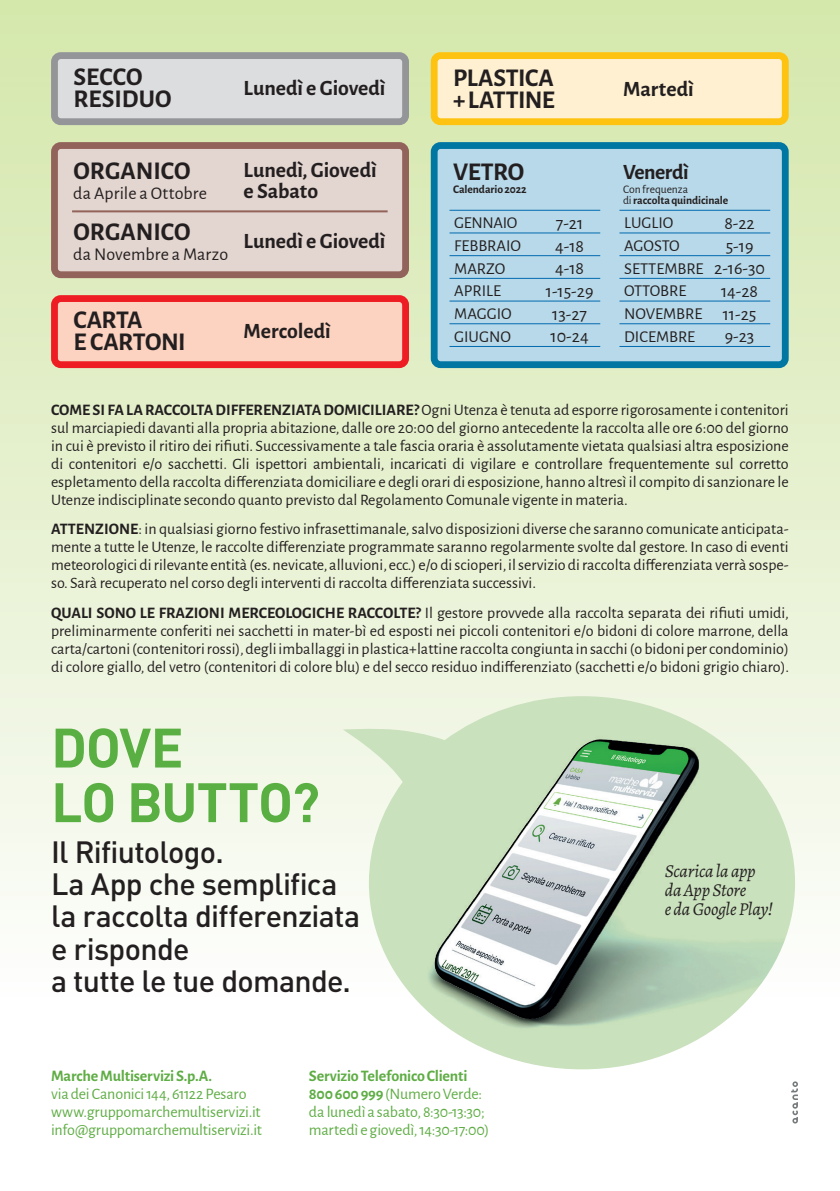
<style>
.page{position:relative;width:840px;height:1191px;background:#fff}
.page>*{position:absolute;margin:0;border:0;box-sizing:border-box;transform-origin:0 0}
.t1{font:700 54.6px/54.6px "DIN Pro";letter-spacing:-.025em;color:#59af41}
.t2{font:500 30.4px/32.2px "DIN Pro";letter-spacing:-.025em;color:#231f20}
.t3{font:700 25.6px/22.2px "Alegreya Sans";letter-spacing:-.005em;color:#231f20}
.t4{font:700 21.8px/20.4px "Alegreya Sans";letter-spacing:-.005em;color:#231f20}
.t5{font:700 21.8px "Alegreya Sans";letter-spacing:-.025em;color:#231f20}
.t6{font:italic 18.2px/19px "Alegreya";letter-spacing:-.01em;color:#231f20}
.t7{font:18px "Alegreya Sans";color:#231f20}
.t8{font:16.6px/22.6px "Alegreya Sans";color:#231f20}
.t9{font:16.6px "Alegreya Sans";letter-spacing:-.02em;color:#231f20}
.t10{font:16px/18px "Alegreya Sans";color:#231f20;text-align:justify}
.t11{font:16px/18px "Alegreya Sans";letter-spacing:-.01em;color:#5fad45}
.t12{font:700 16px "Alegreya Sans";letter-spacing:-.015em;color:#5fad45}
.t13{font:700 11.6px/11.6px "Alegreya Sans";letter-spacing:-.005em;color:#231f20}
.s1{font-weight:400}
.s2{font-size:18px}
.s3{font-weight:700}
</style>
<div class="page">
<div style="left:0;top:0;width:839px;height:1191px;background:linear-gradient(to bottom,#d2e6aa,#fff)"></div>
<div style="left:54px;top:298px;width:351px;height:67px;background:#fcd2c0;border-radius:6px"></div>
<div style="left:51px;top:295px;width:358px;height:73px;border:7px solid #ee1d23;border-radius:6px"></div>
<div style="left:434px;top:56px;width:350px;height:66px;background:#fef0d0;border-radius:6px"></div>
<div style="left:430px;top:52px;width:358px;height:73px;border:7px solid #fec210;border-radius:6px"></div>
<div style="left:54px;top:56px;width:351px;height:66px;background:#dcdddf;border-radius:6px"></div>
<div style="left:51px;top:52px;width:358px;height:73px;border:7px solid #939598;border-radius:6px"></div>
<div style="left:54px;top:145px;width:351px;height:130px;background:#e3d5cf;border-radius:6px"></div>
<div style="left:51px;top:142px;width:358px;height:136px;border:7px solid #92635a;border-radius:6px"></div>
<hr style="left:72px;top:210px;width:315px;height:2px;background:#92635a">
<div style="left:434px;top:145px;width:350px;height:220px;background:#b8d9e9;border-radius:6px"></div>
<div style="left:430px;top:142px;width:358px;height:226px;border:7px solid #0076a3;border-radius:6px"></div>
<hr style="left:449px;top:210px;width:89px;height:1px;background:#016aaf">
<hr style="left:538px;top:210px;width:62px;height:1px;background:#016aaf">
<hr style="left:449px;top:232px;width:89px;height:1px;background:#016aaf">
<hr style="left:538px;top:232px;width:62px;height:1px;background:#016aaf">
<hr style="left:449px;top:255px;width:89px;height:1px;background:#016aaf">
<hr style="left:538px;top:255px;width:62px;height:1px;background:#016aaf">
<hr style="left:449px;top:278px;width:89px;height:1px;background:#016aaf">
<hr style="left:538px;top:278px;width:62px;height:1px;background:#016aaf">
<hr style="left:449px;top:301px;width:89px;height:1px;background:#016aaf">
<hr style="left:538px;top:301px;width:62px;height:1px;background:#016aaf">
<hr style="left:449px;top:323px;width:89px;height:1px;background:#016aaf">
<hr style="left:538px;top:323px;width:62px;height:1px;background:#016aaf">
<hr style="left:449px;top:346px;width:89px;height:1px;background:#016aaf">
<hr style="left:538px;top:346px;width:62px;height:1px;background:#016aaf">
<hr style="left:619px;top:210px;width:89px;height:1px;background:#016aaf">
<hr style="left:708px;top:210px;width:61px;height:1px;background:#016aaf">
<hr style="left:619px;top:232px;width:89px;height:1px;background:#016aaf">
<hr style="left:708px;top:232px;width:61px;height:1px;background:#016aaf">
<hr style="left:619px;top:255px;width:89px;height:1px;background:#016aaf">
<hr style="left:708px;top:255px;width:61px;height:1px;background:#016aaf">
<hr style="left:619px;top:278px;width:89px;height:1px;background:#016aaf">
<hr style="left:708px;top:278px;width:61px;height:1px;background:#016aaf">
<hr style="left:619px;top:301px;width:89px;height:1px;background:#016aaf">
<hr style="left:708px;top:301px;width:61px;height:1px;background:#016aaf">
<hr style="left:619px;top:323px;width:89px;height:1px;background:#016aaf">
<hr style="left:708px;top:323px;width:61px;height:1px;background:#016aaf">
<hr style="left:619px;top:346px;width:89px;height:1px;background:#016aaf">
<hr style="left:708px;top:346px;width:61px;height:1px;background:#016aaf">
<svg style="left:790px;top:1081px;width:7px;height:42px"></svg>
<svg style="left:342px;top:696px;width:36px;height:373px"></svg>
<img style="left:378px;top:696px;width:416px;height:373px">
<img style="left:395px;top:696px;width:320px;height:373px">
<h3 class="t3" style="left:73px;top:64px;width:99px">SECCO<br>RESIDUO</h3>
<h3 class="t4" style="left:243px;top:76px;width:143px">Lunedì e Giovedì</h3>
<h3 class="t3" style="left:73px;top:158px;width:119px">ORGANICO</h3>
<p class="t7" style="left:73px;top:181px;width:135px">da Aprile a Ottobre</p>
<h3 class="t3" style="left:73px;top:218px;width:119px">ORGANICO</h3>
<p class="t7" style="left:73px;top:242px;width:156px">da Novembre a Marzo</p>
<h3 class="t4" style="left:243px;top:159px;width:134px">Lunedì, Giovedì e Sabato</h3>
<h3 class="t4" style="left:243px;top:230px;width:143px">Lunedì e Giovedì</h3>
<h3 class="t3" style="left:73px;top:307px;width:113px">CARTA<br>E CARTONI</h3>
<h3 class="t4" style="left:243px;top:319px;width:89px">Mercoledì</h3>
<h3 class="t3" style="left:452px;top:65px;width:103px">PLASTICA + LATTINE</h3>
<h3 class="t4" style="left:623px;top:77px;width:72px">Martedì</h3>
<h3 class="t3" style="left:453px;top:159px;width:72px">VETRO</h3>
<p class="t13" style="left:452px;top:183px;width:75px">Calendario 2022</p>
<p class="t9" style="left:454px;top:212px;width:65px">GENNAIO</p>
<p class="t7" style="left:555px;top:211px;width:29px">7-21</p>
<p class="t8" style="left:454px;top:233px;width:68px">FEBBRAIO</p>
<p class="t7" style="left:555px;top:233px;width:30px">4-18</p>
<p class="t8" style="left:454px;top:256px;width:53px">MARZO</p>
<p class="t7" style="left:555px;top:256px;width:30px">4-18</p>
<p class="t8" style="left:454px;top:279px;width:48px">APRILE</p>
<p class="t7" style="left:545px;top:279px;width:49px">1-15-29</p>
<p class="t8" style="left:454px;top:302px;width:59px">MAGGIO</p>
<p class="t7" style="left:552px;top:302px;width:36px">13-27</p>
<p class="t8" style="left:454px;top:324px;width:58px">GIUGNO</p>
<p class="t7" style="left:550px;top:324px;width:40px">10-24</p>
<h3 class="t5" style="left:622px;top:156px;width:67px">Venerdì</h3>
<p class="t13" style="left:622px;top:182px;width:107px"><span class="s1">Con frequenza<br>di</span> raccolta quindicinale</p>
<p class="t8" style="left:623px;top:211px;width:51px">LUGLIO</p>
<p class="t7" style="left:724px;top:211px;width:32px">8-22</p>
<p class="t8" style="left:623px;top:233px;width:57px">AGOSTO</p>
<p class="t7" style="left:725px;top:233px;width:29px">5-19</p>
<p class="t8" style="left:623px;top:256px;width:142px">SETTEMBRE <span class="s2">2-16-30<br></span>OTTOBRE</p>
<p class="t7" style="left:720px;top:279px;width:39px">14-28</p>
<p class="t8" style="left:623px;top:302px;width:134px">NOVEMBRE <span class="s2">11-25<br></span>DICEMBRE</p>
<p class="t7" style="left:724px;top:324px;width:31px">9-23</p>
<p class="t10" style="left:51px;top:400px;width:738px"><span class="s3">COME SI FA LA RACCOLTA DIFFERENZIATA DOMICILIARE?</span> Ogni Utenza è tenuta ad esporre rigorosamente i contenitori sul marciapiedi davanti alla propria abitazione, dalle ore 20:00 del giorno antecedente la raccolta alle ore 6:00 del giorno in cui è previsto il ritiro dei rifiuti. Successivamente a tale fascia oraria è assolutamente vietata qualsiasi altra esposizione di contenitori e/o sacchetti. Gli ispettori ambientali, incaricati di vigilare e controllare frequentemente sul corretto espletamento della raccolta differenziata domiciliare e degli orari di esposizione, hanno altresì il compito di sanzionare le Utenze indisciplinate secondo quanto previsto dal Regolamento Comunale vigente in materia.</p>
<p class="t10" style="left:51px;top:519px;width:738px"><span class="s3">ATTENZIONE</span>: in qualsiasi giorno festivo infrasettimanale, salvo disposizioni diverse che saranno comunicate anticipata&shy;mente a tutte le Utenze, le raccolte differenziate programmate saranno regolarmente svolte dal gestore. In caso di eventi meteorologici di rilevante entità (es. nevicate, alluvioni, ecc.) e/o di scioperi, il servizio di raccolta differenziata verrà sospe&shy;so. Sarà recuperato nel corso degli interventi di raccolta differenziata successivi.</p>
<p class="t10" style="left:51px;top:603px;width:739px"><span class="s3">QUALI SONO LE FRAZIONI MERCEOLOGICHE RACCOLTE?</span> Il gestore provvede alla raccolta separata dei rifiuti umidi, preliminarmente conferiti nei sacchetti in mater-bì ed esposti nei piccoli contenitori e/o bidoni di colore marrone, della carta/cartoni (contenitori rossi), degli imballaggi in plastica+lattine raccolta congiunta in sacchi (o bidoni per condominio) di colore giallo, del vetro (contenitori di colore blu) e del secco residuo indifferenziato (sacchetti e/o bidoni grigio chiaro).</p>
<h1 class="t1" style="left:51px;top:714px;width:270px">DOVE<br>LO BUTTO?</h1>
<h2 class="t2" style="left:51px;top:832px;width:310px">Il Rifiutologo.<br>La App che semplifica la raccolta differenziata e risponde<br>a tutte le tue domande.</h2>
<p class="t12" style="left:51px;top:1064px;width:163px">Marche Multiservizi S.p.A.</p>
<p class="t11" style="left:51px;top:1084px;width:212px">via dei Canonici 144, 61122 Pesaro www.gruppomarchemultiservizi.it info@gruppomarchemultiservizi.it</p>
<p class="t11" style="left:309px;top:1066px;width:181px"><span class="s3">Servizio Telefonico Clienti<br>800 600 999</span> (Numero Verde: da lunedì a sabato, 8:30-13:30; martedì e giovedì, 14:30-17:00)</p>
<p class="t6" style="left:664px;top:861px;width:110px">Scarica la app da App Store<br>e da Google Play!</p>
</div>
